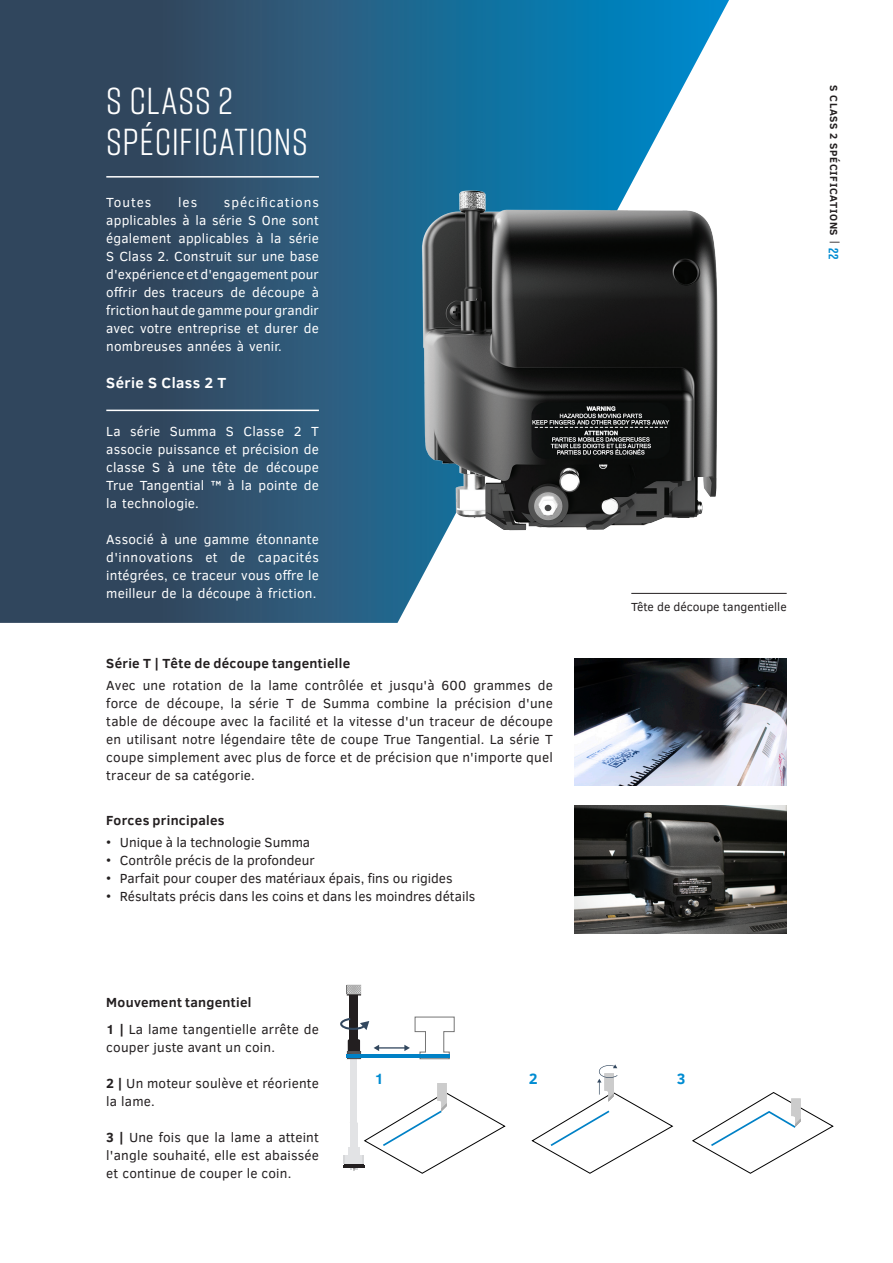
<style>
.page{position:relative;width:893px;height:1263px;background:#fff}
.page>*{position:absolute;margin:0;border:0;box-sizing:border-box;transform-origin:0 0}
.Rift-titel-white{font:37.5px/40.5px "Rift";letter-spacing:.015em;color:#fff}
.t1{font:700 15.3px "Clear Sans";color:#008cd2}
.Subtitel-_wit{font:700 15px "Clear Sans";letter-spacing:.03em;color:#fff}
.t2{font:13.5px/18px "Clear Sans";letter-spacing:.005em;color:#231f20}
.t3{font:13.5px/18px "Clear Sans";letter-spacing:.015em;color:#fff;text-align:justify}
.Subtitel_w_o_line{font:700 13.5px "Clear Sans";letter-spacing:.02em;color:#231f20}
.Footnote{font:12px "Clear Sans";color:#231f20}
.t4{font:700 10.5px "Clear Sans";letter-spacing:.06em;color:#231f20}
.s1{font-weight:700}
.s2{font-weight:400}
.s3{font-family:"Rift";font-size:13.5px;color:#008cd2}
</style>
<div class="page">
<svg style="left:0;top:0;width:729px;height:623px;background:#34617f"></svg>
<img style="left:406px;top:184px;width:353px;height:409px">
<img style="left:574px;top:658px;width:213px;height:128px">
<img style="left:574px;top:806px;width:213px;height:127px">
<svg style="left:692px;top:1092px;width:142px;height:82px"></svg>
<svg style="left:532px;top:1064px;width:141px;height:110px"></svg>
<svg style="left:346px;top:985px;width:15px;height:10px"></svg>
<div style="left:350px;top:995px;width:8px;height:46px;background:#231f20"></div>
<div style="left:351px;top:1059px;width:6px;height:64px;background:#e2e3e5"></div>
<svg style="left:340px;top:1016px;width:115px;height:43px"></svg>
<hr style="left:346px;top:1054px;width:104px;height:3px;background:#0081c6">
<svg style="left:343px;top:1083px;width:162px;height:91px"></svg>
<hr style="left:106px;top:176px;width:213px;height:2px;background:#fff">
<hr style="left:106px;top:410px;width:213px;height:1px;background:#fff">
<hr style="left:631px;top:593px;width:156px;height:1px;background:#231f20">
<p class="Rift-titel-white" style="left:106px;top:79px;width:203px">S CLASS 2<br>SPÉCIFICATIONS</p>
<p class="t3" style="left:106px;top:193px;width:214px;text-indent:118px">spécifications applicables à la série S One sont également applicables à la série S Class 2. Construit sur une base d'expérience et d'engagement pour offrir des traceurs de découpe à friction haut de gamme pour grandir avec votre entreprise et durer de nombreuses années à venir.</p>
<p class="Subtitel-_wit" style="left:106px;top:372px;width:122px">Série S Class 2 T</p>
<p class="t3" style="left:106px;top:422px;width:214px">La série Summa S Classe 2 T associe puissance et précision de classe S à une tête de découpe True Tangential ™ à la pointe de la technologie.</p>
<p class="t3" style="left:106px;top:530px;width:214px">Associé à une gamme étonnante d'innovations et de capacités intégrées, ce traceur vous offre le meilleur de la découpe à friction.</p>
<p class="t3" style="left:106px;top:193px;width:47px">Toutes</p>
<p class="t3" style="left:178px;top:193px;width:21px">les</p>
<p class="Subtitel_w_o_line" style="left:106px;top:653px;width:245px">Série T | Tête de découpe tangentielle</p>
<p class="t2" style="left:106px;top:677px;width:448px;text-align:justify">Avec une rotation de la lame contrôlée et jusqu'à 600 grammes de force de découpe, la série T de Summa combine la précision d'une table de découpe avec la facilité et la vitesse d'un traceur de découpe en utilisant notre légendaire tête de coupe True Tangential. La série T coupe simplement avec plus de force et de précision que n'importe quel traceur de sa catégorie.</p>
<p class="Subtitel_w_o_line" style="left:106px;top:810px;width:120px">Forces principales</p>
<p class="t2" style="left:106px;top:833px;width:205px">• Unique à la technologie Summa</p>
<p class="t2" style="left:106px;top:851px;width:210px">• Contrôle précis de la profondeur</p>
<p class="t2" style="left:106px;top:869px;width:348px">• Parfait pour couper des matériaux épais, fins ou rigides</p>
<p class="t2" style="left:106px;top:887px;width:371px">• Résultats précis dans les coins et dans les moindres détails</p>
<p class="Footnote" style="left:631px;top:599px;width:157px">Tête de découpe tangentielle</p>
<p class="Subtitel_w_o_line" style="left:106px;top:993px;width:147px">Mouvement tangentiel</p>
<p class="t2" style="left:106px;top:1020px;width:214px"><span class="s1">1 |</span> La lame tangentielle arrête de couper juste avant un coin.</p>
<p class="t2" style="left:106px;top:1074px;width:214px"><span class="s1">2 |</span> Un moteur soulève et réoriente la lame.</p>
<p class="t2" style="left:106px;top:1128px;width:214px;text-align:justify"><span class="s1">3 |</span> Une fois que la lame a atteint l'angle souhaité, elle est abaissée et continue de couper le coin.</p>
<p class="t1" style="left:374px;top:1067px;width:11px">1</p>
<p class="t1" style="left:529px;top:1067px;width:10px">2</p>
<p class="t1" style="left:677px;top:1067px;width:10px">3</p>
<p class="t4" style="left:842px;top:85px;width:176px;rotate:90deg">S Class 2 Spécifications <span class="s2">|</span> <span class="s3">22</span></p>
</div>
